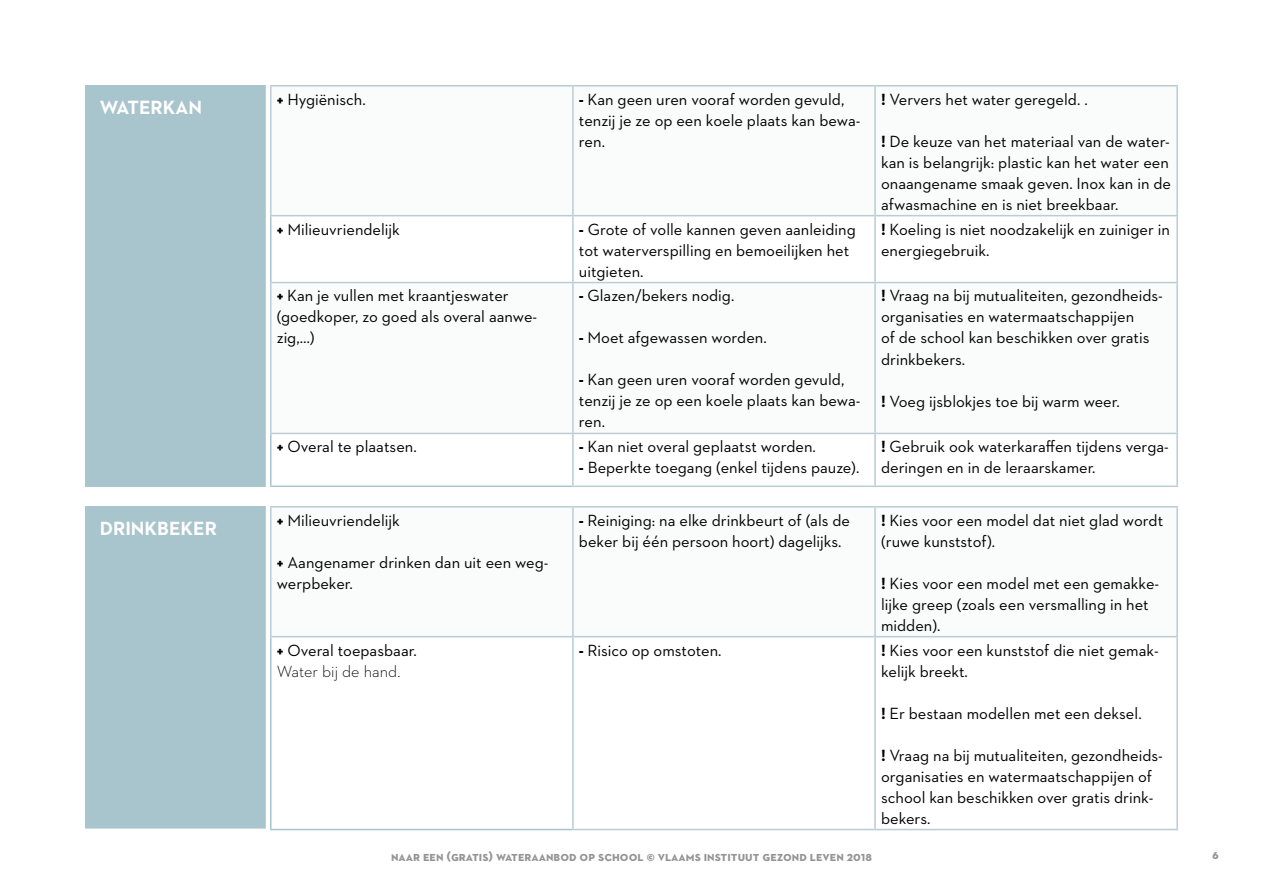
<style>
.page{position:relative;width:1263px;height:893px;background:#fff}
.page>*{position:absolute;margin:0;border:0;box-sizing:border-box;transform-origin:0 0}
.t1{font:700 19.5px "Neutraface 2 Text";color:#fff}
.t2{font:16.5px/21px "Neutraface 2 Text";color:#000}
.t3{font:700 13.5px "Neutraface 2 Text";color:#959494}
.s1{font-weight:700}
.s2{font-weight:300}
</style>
<div class="page">
<div style="left:85px;top:85px;width:181px;height:402px;background:#a8c4cc;border:2px solid #a8c4cc"></div>
<svg style="left:272px;top:216px;width:904px;height:217px"></svg>
<hr style="left:270px;top:216px;width:2px;height:66px;background:#a8c4cc">
<hr style="left:270px;top:434px;width:2px;height:51px;background:#a8c4cc">
<hr style="left:270px;top:485px;width:302px;height:2px;background:#a8c4cc">
<hr style="left:572px;top:216px;width:2px;height:66px;background:#baccd4">
<hr style="left:572px;top:434px;width:2px;height:51px;background:#baccd4">
<hr style="left:572px;top:485px;width:303px;height:2px;background:#baccd4">
<hr style="left:874px;top:216px;width:2px;height:66px;background:#baccd4">
<hr style="left:1176px;top:216px;width:2px;height:66px;background:#baccd4">
<hr style="left:874px;top:434px;width:2px;height:51px;background:#baccd4">
<hr style="left:1176px;top:434px;width:2px;height:51px;background:#baccd4">
<hr style="left:875px;top:485px;width:303px;height:2px;background:#baccd4">
<hr style="left:270px;top:85px;width:303px;height:2px;background:#baccd4">
<hr style="left:270px;top:87px;width:2px;height:128px;background:#baccd4">
<hr style="left:270px;top:215px;width:303px;height:1px;background:#baccd4">
<hr style="left:573px;top:85px;width:302px;height:2px;background:#baccd4">
<hr style="left:572px;top:87px;width:2px;height:128px;background:#baccd4">
<hr style="left:573px;top:215px;width:302px;height:1px;background:#baccd4">
<hr style="left:875px;top:85px;width:303px;height:2px;background:#baccd4">
<hr style="left:874px;top:87px;width:2px;height:128px;background:#baccd4">
<hr style="left:1176px;top:87px;width:2px;height:128px;background:#baccd4">
<hr style="left:875px;top:215px;width:303px;height:1px;background:#baccd4">
<hr style="left:270px;top:282px;width:303px;height:1px;background:#baccd4">
<hr style="left:270px;top:283px;width:2px;height:150px;background:#baccd4">
<hr style="left:270px;top:433px;width:303px;height:1px;background:#baccd4">
<hr style="left:573px;top:282px;width:302px;height:1px;background:#baccd4">
<hr style="left:572px;top:283px;width:2px;height:150px;background:#baccd4">
<hr style="left:573px;top:433px;width:302px;height:1px;background:#baccd4">
<hr style="left:875px;top:282px;width:303px;height:1px;background:#baccd4">
<hr style="left:874px;top:283px;width:2px;height:150px;background:#baccd4">
<hr style="left:1176px;top:283px;width:2px;height:150px;background:#baccd4">
<hr style="left:875px;top:433px;width:303px;height:1px;background:#baccd4">
<div style="left:85px;top:506px;width:181px;height:322px;background:#a8c4cc;border:2px solid #a8c4cc"></div>
<svg style="left:272px;top:507px;width:904px;height:129px"></svg>
<hr style="left:270px;top:637px;width:2px;height:192px;background:#a8c4cc">
<hr style="left:270px;top:829px;width:302px;height:1px;background:#a8c4cc">
<hr style="left:572px;top:637px;width:2px;height:192px;background:#baccd4">
<hr style="left:572px;top:829px;width:303px;height:1px;background:#baccd4">
<hr style="left:874px;top:637px;width:2px;height:192px;background:#baccd4">
<hr style="left:1176px;top:637px;width:2px;height:192px;background:#baccd4">
<hr style="left:875px;top:829px;width:303px;height:1px;background:#baccd4">
<hr style="left:270px;top:506px;width:303px;height:1px;background:#baccd4">
<hr style="left:270px;top:507px;width:2px;height:129px;background:#baccd4">
<hr style="left:270px;top:636px;width:303px;height:1px;background:#baccd4">
<hr style="left:573px;top:506px;width:302px;height:1px;background:#baccd4">
<hr style="left:572px;top:507px;width:2px;height:129px;background:#baccd4">
<hr style="left:573px;top:636px;width:302px;height:1px;background:#baccd4">
<hr style="left:875px;top:506px;width:303px;height:1px;background:#baccd4">
<hr style="left:874px;top:507px;width:2px;height:129px;background:#baccd4">
<hr style="left:1176px;top:507px;width:2px;height:129px;background:#baccd4">
<hr style="left:875px;top:636px;width:303px;height:1px;background:#baccd4">
<p class="t1" style="left:100px;top:95px;width:104px">WATERKAN</p>
<p class="t1" style="left:100px;top:516px;width:119px">DRINKBEKER</p>
<p class="t2" style="left:277px;top:88px;width:91px"><span class="s1">+</span> Hygiënisch.</p>
<p class="t2" style="left:579px;top:88px;width:283px"><span class="s1">-</span> Kan geen uren vooraf worden gevuld, tenzij je ze op een koele plaats kan bewa&shy;ren.</p>
<p class="t2" style="left:881px;top:88px;width:208px"><span class="s1">!</span> Ververs het water geregeld. .</p>
<p class="t2" style="left:881px;top:130px;width:291px"><span class="s1">!</span> De keuze van het materiaal van de water&shy;kan is belangrijk: plastic kan het water een onaangename smaak geven. Inox kan in de afwasmachine en is niet breekbaar.</p>
<p class="t2" style="left:277px;top:218px;width:125px"><span class="s1">+</span> Milieuvriendelijk</p>
<p class="t2" style="left:579px;top:218px;width:278px"><span class="s1">-</span> Grote of volle kannen geven aanleiding tot waterverspilling en bemoeilijken het uitgieten.</p>
<p class="t2" style="left:881px;top:218px;width:290px"><span class="s1">!</span> Koeling is niet noodzakelijk en zuiniger in energiegebruik.</p>
<p class="t2" style="left:277px;top:285px;width:262px"><span class="s1">+</span> Kan je vullen met kraantjeswater (goedkoper, zo goed als overal aanwe&shy;zig,…)</p>
<p class="t2" style="left:579px;top:285px;width:157px"><span class="s1">-</span> Glazen/bekers nodig.</p>
<p class="t2" style="left:881px;top:285px;width:283px"><span class="s1">!</span> Vraag na bij mutualiteiten, gezondheids&shy;organisaties en watermaatschappijen<br>of de school kan beschikken over gratis drinkbekers.</p>
<p class="t2" style="left:881px;top:390px;width:240px"><span class="s1">!</span> Voeg ijsblokjes toe bij warm weer.</p>
<p class="t2" style="left:579px;top:327px;width:189px"><span class="s1">-</span> Moet afgewassen worden.</p>
<p class="t2" style="left:579px;top:369px;width:283px"><span class="s1">-</span> Kan geen uren vooraf worden gevuld, tenzij je ze op een koele plaats kan bewa&shy;ren.</p>
<p class="t2" style="left:277px;top:436px;width:141px"><span class="s1">+</span> Overal te plaatsen.</p>
<p class="t2" style="left:579px;top:436px;width:239px"><span class="s1">-</span> Kan niet overal geplaatst worden.</p>
<p class="t2" style="left:579px;top:457px;width:282px"><span class="s1">-</span> Beperkte toegang (enkel tijdens pauze).</p>
<p class="t2" style="left:881px;top:436px;width:289px"><span class="s1">!</span> Gebruik ook waterkaraffen tijdens verga&shy;deringen en in de leraarskamer.</p>
<p class="t2" style="left:277px;top:509px;width:125px"><span class="s1">+</span> Milieuvriendelijk</p>
<p class="t2" style="left:277px;top:551px;width:273px"><span class="s1">+</span> Aangenamer drinken dan uit een weg&shy;werpbeker.</p>
<p class="t2" style="left:579px;top:509px;width:273px"><span class="s1">-</span> Reiniging: na elke drinkbeurt of (als de beker bij één persoon hoort) dagelijks.</p>
<p class="t2" style="left:881px;top:509px;width:284px"><span class="s1">!</span> Kies voor een model dat niet glad wordt (ruwe kunststof).</p>
<p class="t2" style="left:881px;top:572px;width:280px"><span class="s1">!</span> Kies voor een model met een gemakke&shy;lijke greep (zoals een versmalling in het midden).</p>
<p class="t2" style="left:277px;top:639px;width:141px"><span class="s1">+</span> Overal toepasbaar.<br><span class="s2">Water bij de hand.</span></p>
<p class="t2" style="left:579px;top:639px;width:144px"><span class="s1">-</span> Risico op omstoten.</p>
<p class="t2" style="left:881px;top:639px;width:279px"><span class="s1">!</span> Kies voor een kunststof die niet gemak&shy;kelijk breekt.</p>
<p class="t2" style="left:881px;top:702px;width:262px"><span class="s1">!</span> Er bestaan modellen met een deksel.</p>
<p class="t2" style="left:881px;top:744px;width:283px"><span class="s1">!</span> Vraag na bij mutualiteiten, gezondheids&shy;organisaties en watermaatschappijen of school kan beschikken over gratis drink&shy;bekers.</p>
<p class="t3" style="left:391px;top:848px;width:482px">naar een (gratis) wateraanbod op school © vlaams instituut gezond leven 2018</p>
<p class="t3" style="left:1212px;top:846px;width:8px">6</p>
</div>
